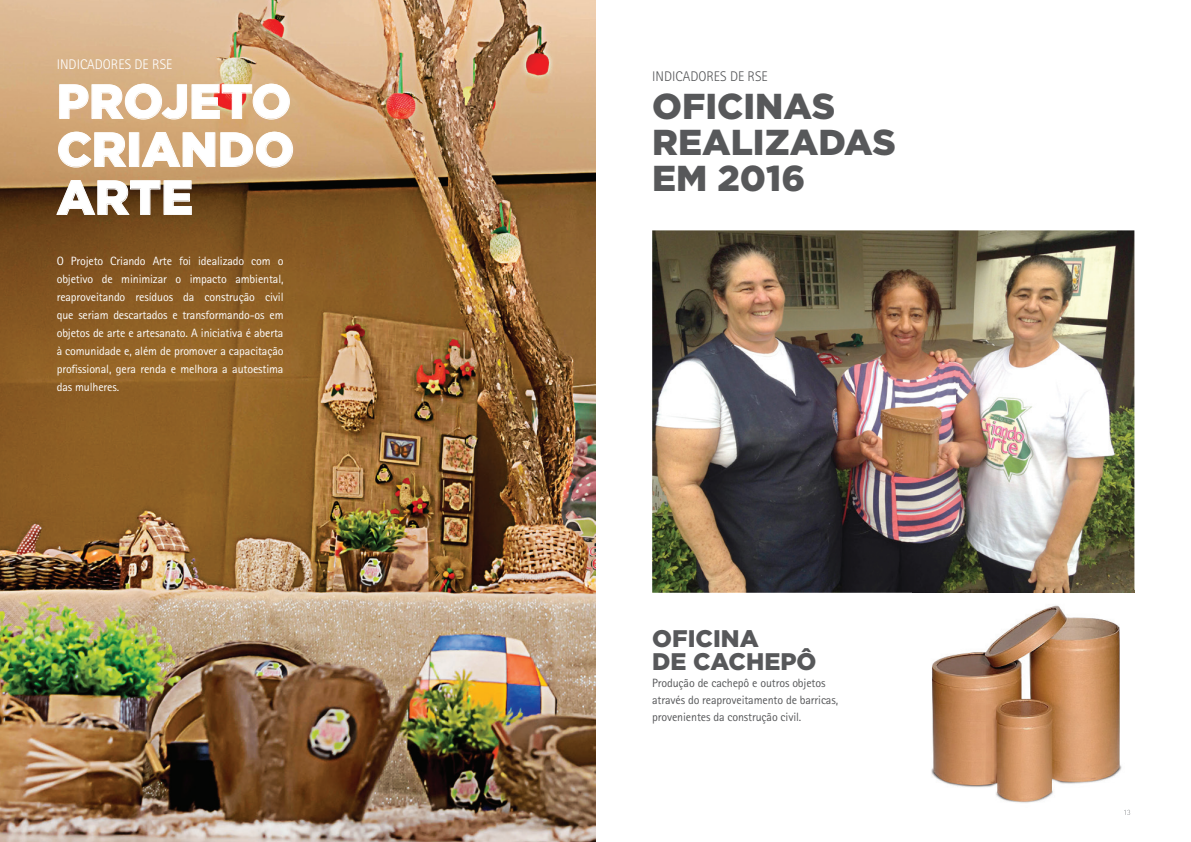
<style>
.page{position:relative;width:1191px;height:842px;background:#fff}
.page>*{position:absolute;margin:0;border:0;box-sizing:border-box;transform-origin:0 0}
.t1{font:900 48px/48px "Gotham";color:#fff;text-align:justify}
.t2{font:900 36px/36px "Gotham";color:#57585a}
.t3{font:900 24px/22.8px "Gotham";color:#57585a}
.t4{font:300 14px "Rotis Sans Serif Std";color:#fff}
.t5{font:300 14px "Rotis Sans Serif Std";color:#57585a}
.t6{font:12px/18px "Rotis Sans Serif Std";letter-spacing:-.01em;color:#fff;text-align:justify}
.t7{font:12px/17px "Rotis Sans Serif Std";letter-spacing:-.01em;color:#57585a}
</style>
<div class="page">
<img style="left:652px;top:230px;width:482px;height:363px">
<img style="left:0;top:0;width:595px;height:842px">
<svg style="left:59px;top:83px;width:231px;height:37px;background:#dcb08a"></svg>
<svg style="left:58px;top:131px;width:70px;height:37px;background:#d2ac80"></svg>
<div style="left:129px;top:132px;width:10px;height:35px;border:1px solid #fff"></div>
<svg style="left:141px;top:131px;width:153px;height:37px;background:#d4ae82"></svg>
<svg style="left:56px;top:180px;width:136px;height:36px;background:#785b3b"></svg>
<img style="left:931px;top:590px;width:204px;height:224px">
<svg style="left:1124px;top:810px;width:6px;height:5px"></svg>
<img style="left:912px;top:590px;width:222px;height:3px">
<p class="t4" style="left:57px;top:56px;width:117px">INDICADORES DE RSE</p>
<h1 class="t1" style="left:57px;top:76px;width:239px">PROJETO CRIANDO ARTE</h1>
<p class="t6" style="left:57px;top:252px;width:228px">O Projeto Criando Arte foi idealizado com o objetivo de minimizar o impacto ambiental, reaproveitando resíduos da construção civil que seriam descartados e transformando-os em objetos de arte e artesanato. A iniciativa é aberta à comunidade e, além de promover a capacitação profissional, gera renda e melhora a autoestima das mulheres.</p>
<p class="t5" style="left:652px;top:68px;width:117px">INDICADORES DE RSE</p>
<h2 class="t2" style="left:652px;top:87px;width:245px">OFICINAS<br>REALIZADAS<br>EM 2016</h2>
<h3 class="t3" style="left:652px;top:627px;width:166px">OFICINA<br>DE CACHEPÔ</h3>
<p class="t7" style="left:652px;top:675px;width:187px">Produção de cachepô e outros objetos através do reaproveitamento de barricas, provenientes da construção civil.</p>
</div>
